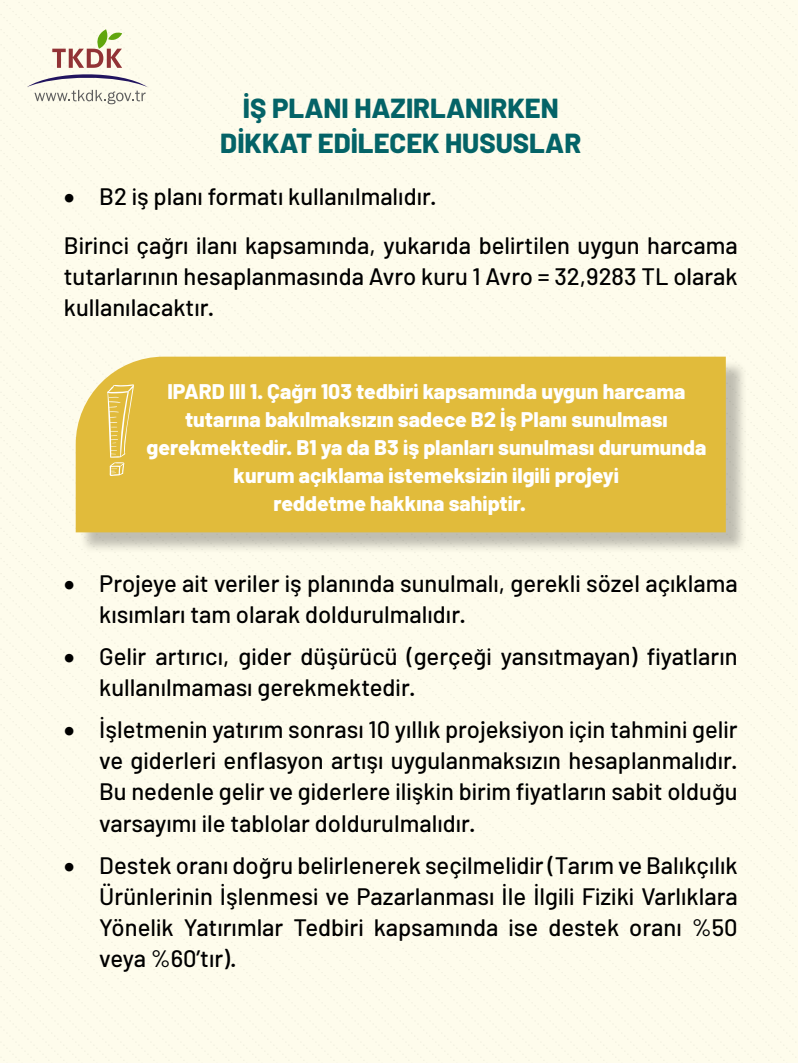
<style>
.page{position:relative;width:798px;height:1063px;background:#fff}
.page>*{position:absolute;margin:0;border:0;box-sizing:border-box;transform-origin:0 0}
.t1{font:800 27.5px/35px "Barlow";color:#046367;text-align:center}
.t2{font:500 23.75px/31.2px "Barlow";color:#000}
.t3{font:800 21.25px "Barlow";color:#fff}
</style>
<div class="page">
<div style="left:0;top:0;width:797px;height:1063px;background:#fefcec"></div>
<svg style="left:27px;top:29px;width:121px;height:75px"></svg>
<div style="left:79px;top:360px;width:668px;height:194px;background:#000;opacity:.25"></div>
<div style="left:76px;top:357px;width:649px;height:175px;background:#e1bb3b"></div>
<svg style="left:107px;top:384px;width:27px;height:92px;background:#e6c75f"></svg>
<p class="t1" style="left:220px;top:90px;width:362px">İŞ PLANI HAZIRLANIRKEN<br>DİKKAT EDİLECEK HUSUSLAR</p>
<p class="t2" style="left:64px;top:171px;width:675px;line-height:49px">• B2 iş planı formatı kullanılmalıdır.<br>Birinci çağrı ilanı kapsamında, yukarıda belirtilen uygun harcama</p>
<p class="t2" style="left:64px;top:261px;width:675px">tutarlarının hesaplanmasında Avro kuru 1 Avro = 32,9283 TL olarak kullanılacaktır.</p>
<p class="t3" style="left:167px;top:378px;width:519px">IPARD III 1. Çağrı 103 tedbiri kapsamında uygun harcama</p>
<p class="t3" style="left:185px;top:406px;width:484px">tutarına bakılmaksızın sadece B2 İş Planı sunulması</p>
<p class="t3" style="left:146px;top:434px;width:561px">gerekmektedir. B1 ya da B3 iş planları sunulması durumunda</p>
<p class="t3" style="left:233px;top:462px;width:387px">kurum açıklama istemeksizin ilgili projeyi</p>
<p class="t3" style="left:273px;top:491px;width:254px">reddetme hakkına sahiptir.</p>
<p class="t2" style="left:99px;top:567px;width:639px;text-indent:-35px">• Projeye ait veriler iş planında sunulmalı, gerekli sözel açıklama kısımları tam olarak doldurulmalıdır.</p>
<p class="t2" style="left:99px;top:640px;width:639px;text-indent:-35px">• Gelir artırıcı, gider düşürücü (gerçeği yansıtmayan) fiyatların kullanılmaması gerekmektedir.</p>
<p class="t2" style="left:99px;top:713px;width:639px;text-align:justify;text-indent:-35px">• İşletmenin yatırım sonrası 10 yıllık projeksiyon için tahmini gelir ve giderleri enflasyon artışı uygulanmaksızın hesaplanmalıdır.<br>Bu nedenle gelir ve giderlere ilişkin birim fiyatların sabit olduğu varsayımı ile tablolar doldurulmalıdır.</p>
<p class="t2" style="left:99px;top:849px;width:639px;text-align:justify;text-indent:-35px">• Destek oranı doğru belirlenerek seçilmelidir (Tarım ve Balıkçılık Ürünlerinin İşlenmesi ve Pazarlanması İle İlgili Fiziki Varlıklara Yönelik Yatırımlar Tedbiri kapsamında ise destek oranı %50 veya %60’tır).</p>
</div>
